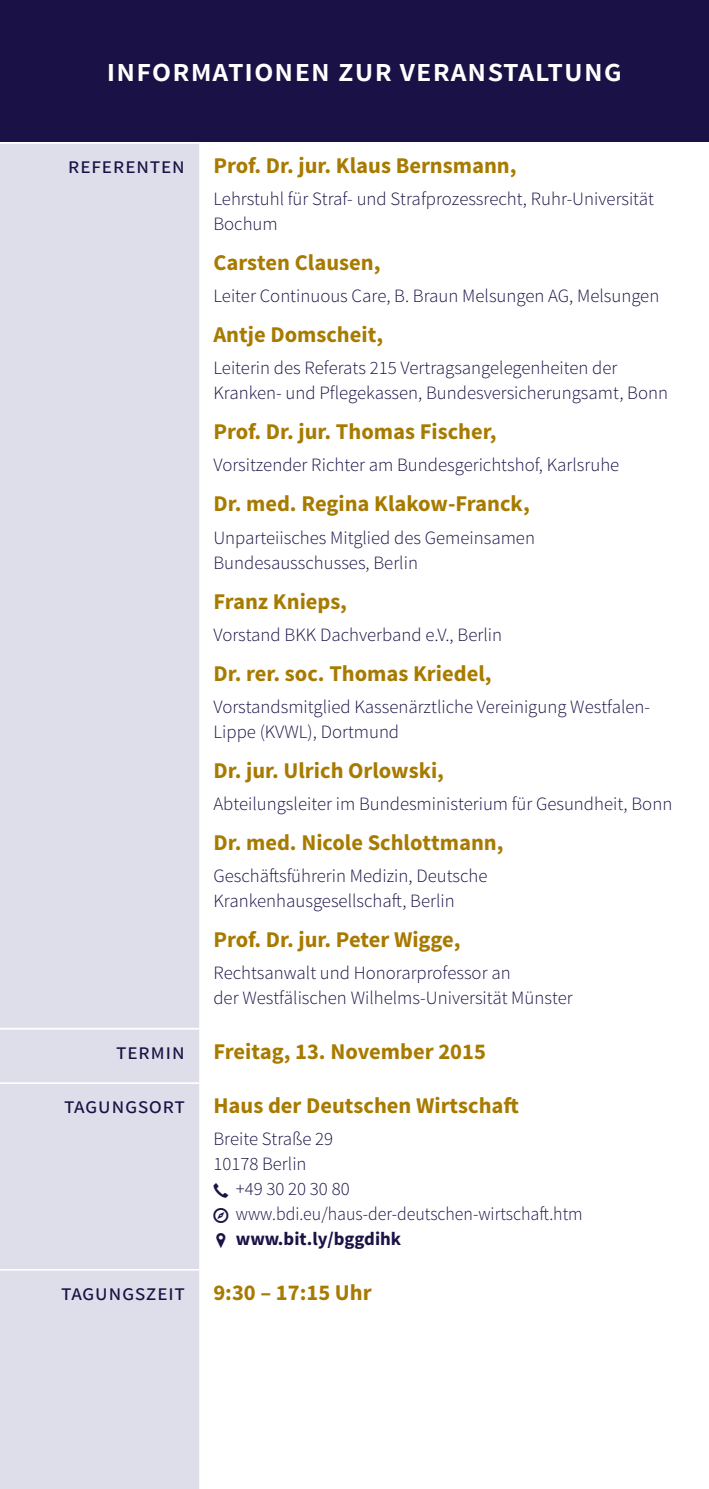
<style>
.page{position:relative;width:709px;height:1489px;background:#fff}
.page>*{position:absolute;margin:0;border:0;box-sizing:border-box;transform-origin:0 0}
.kolumnentitel{font:600 32.5px "Source Sans Pro";letter-spacing:.02em;color:#fff}
.Lesetext{font:700 22.5px "Source Sans Pro";color:#a77a00}
.Uhrzeit{font:22.5px "Source Sans Pro";letter-spacing:.02em;color:#1a1246}
.Konsultationsgröße{font:300 18.75px/25px "Source Sans Pro";color:#1a1246}
.Konsultationsgröße-2{font:300 18.75px "Source Sans Pro";color:#1a1246;scale:.95 1}
.Konsultationsgröße-3{font:700 18.75px "Source Sans Pro";color:#1a1246}
</style>
<div class="page">
<div style="left:0;top:144px;width:199px;height:1344px;background:#deddea"></div>
<hr style="left:0;top:1027px;width:199px;height:2px;background:#fff">
<hr style="left:0;top:1082px;width:199px;height:1px;background:#fff">
<hr style="left:0;top:1268px;width:199px;height:2px;background:#fff">
<div style="left:0;top:0;width:709px;height:142px;background:#1a1246"></div>
<p class="kolumnentitel" style="left:106px;top:50px;width:517px">informationen zur veranstaltung</p>
<p class="Uhrzeit" style="left:68px;top:151px;width:119px">referenten</p>
<p class="Lesetext" style="left:213px;top:151px;width:305px">Prof. Dr. jur. Klaus Bernsmann,</p>
<p class="Konsultationsgröße" style="left:213px;top:186px;width:442px">Lehrstuhl für Straf- und Strafprozessrecht, Ruhr-Universität<br>Bochum</p>
<p class="Lesetext" style="left:213px;top:248px;width:168px">Carsten Clausen,</p>
<p class="Konsultationsgröße" style="left:213px;top:283px;width:447px">Leiter Continuous Care, B. Braun Melsungen AG, Melsungen</p>
<p class="Lesetext" style="left:213px;top:320px;width:171px">Antje Domscheit,</p>
<p class="Konsultationsgröße" style="left:213px;top:355px;width:456px">Leiterin des Referats 215 Vertragsangelegenheiten der<br>Kranken- und Pflegekassen, Bundesversicherungsamt, Bonn</p>
<p class="Lesetext" style="left:213px;top:417px;width:285px">Prof. Dr. jur. Thomas Fischer,</p>
<p class="Konsultationsgröße" style="left:213px;top:453px;width:407px">Vorsitzender Richter am Bundesgerichtshof, Karlsruhe</p>
<p class="Lesetext" style="left:213px;top:489px;width:318px">Dr. med. Regina Klakow-Franck,</p>
<p class="Konsultationsgröße" style="left:213px;top:525px;width:323px">Unparteiisches Mitglied des Gemeinsamen<br>Bundesausschusses, Berlin</p>
<p class="Lesetext" style="left:213px;top:586px;width:135px">Franz Knieps,</p>
<p class="Konsultationsgröße" style="left:213px;top:622px;width:290px">Vorstand BKK Dachverband e.V., Berlin</p>
<p class="Lesetext" style="left:213px;top:658px;width:280px">Dr. rer. soc. Thomas Kriedel,</p>
<p class="Konsultationsgröße" style="left:213px;top:694px;width:438px">Vorstandsmitglied Kassenärztliche Vereinigung Westfalen-<br>Lippe (KVWL), Dortmund</p>
<p class="Lesetext" style="left:213px;top:755px;width:232px">Dr. jur. Ulrich Orlowski,</p>
<p class="Konsultationsgröße" style="left:213px;top:791px;width:460px">Abteilungsleiter im Bundesministerium für Gesundheit, Bonn</p>
<p class="Lesetext" style="left:213px;top:828px;width:292px">Dr. med. Nicole Schlottmann,</p>
<p class="Konsultationsgröße" style="left:213px;top:863px;width:276px">Geschäftsführerin Medizin, Deutsche<br>Krankenhausgesellschaft, Berlin</p>
<p class="Lesetext" style="left:213px;top:925px;width:249px">Prof. Dr. jur. Peter Wigge,</p>
<p class="Konsultationsgröße" style="left:213px;top:960px;width:361px">Rechtsanwalt und Honorarprofessor an<br>der Westfälischen Wilhelms-Universität Münster</p>
<p class="Uhrzeit" style="left:116px;top:1037px;width:70px">termin</p>
<p class="Lesetext" style="left:213px;top:1036px;width:274px">Freitag, 13. November 2015</p>
<p class="Uhrzeit" style="left:64px;top:1091px;width:122px">tagungsort</p>
<p class="Lesetext" style="left:213px;top:1091px;width:307px">Haus der Deutschen Wirtschaft</p>
<p class="Konsultationsgröße" style="left:213px;top:1126px;width:121px">Breite Straße 29</p>
<p class="Konsultationsgröße" style="left:213px;top:1151px;width:95px">10178 Berlin</p>
<p class="Konsultationsgröße" style="left:236px;top:1176px;width:115px">+49 30 20 30 80</p>
<p class="Konsultationsgröße-2" style="left:236px;top:1202px;width:366px">www.bdi.eu/haus-der-deutschen-wirtschaft.htm</p>
<p class="Konsultationsgröße-3" style="left:236px;top:1226px;width:167px">www.bit.ly/bggdihk</p>
<p class="Uhrzeit" style="left:61px;top:1278px;width:125px">tagungszeit</p>
<p class="Lesetext" style="left:213px;top:1277px;width:160px">9:30 – 17:15 Uhr</p>
</div>
